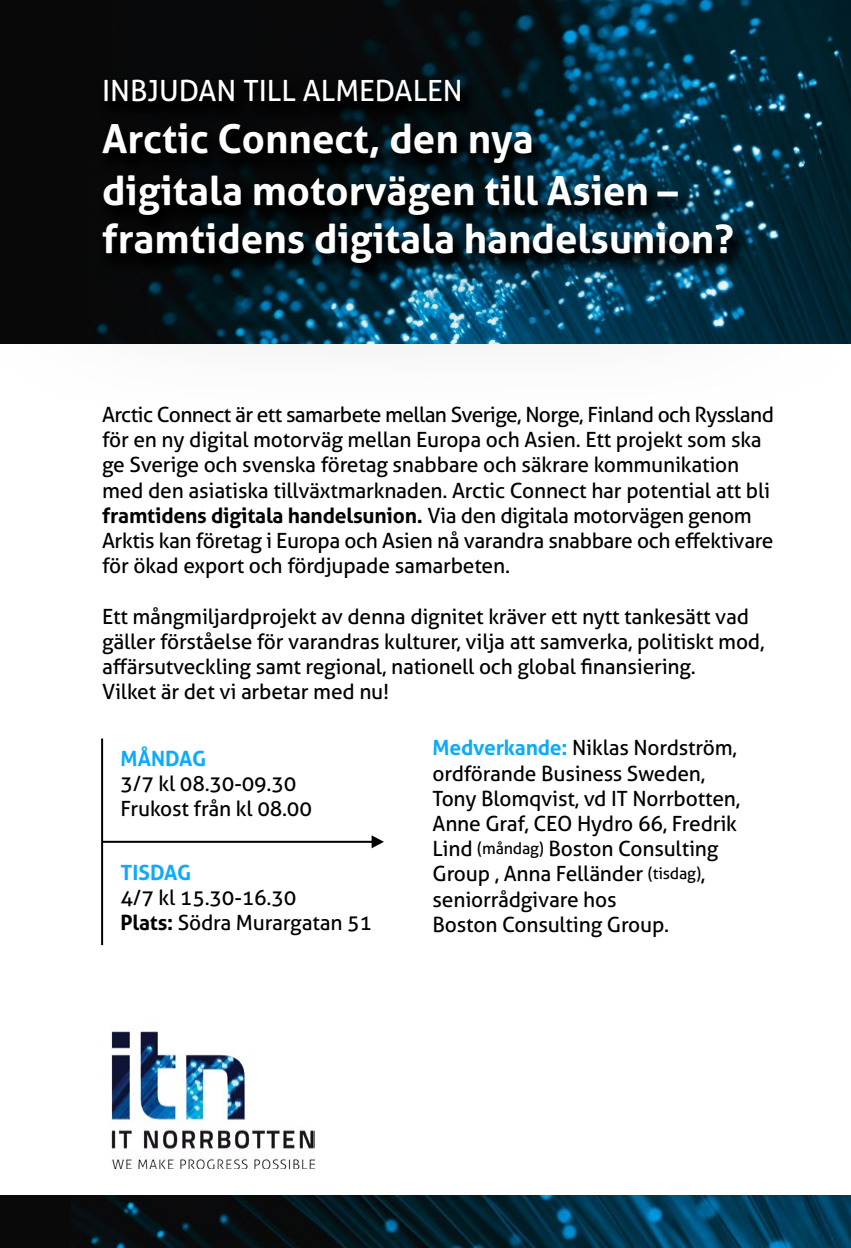
<style>
.page{position:relative;width:851px;height:1248px;background:#fff}
.page>*{position:absolute;margin:0;border:0;box-sizing:border-box;transform-origin:0 0}
.t1{font:700 40px/52px "Aller";color:#fff}
.t2{font:29.2px "Aller";color:#fff}
.t3{font:21px/25.2px "Aller";letter-spacing:-.01em;color:#000}
.t4{font:700 21px "Aller";color:#0faafc}
.s1{font-weight:700}
.s2{font-weight:700;color:#0faafc}
.s3{font-size:16px}
</style>
<div class="page">
<svg style="left:0;top:0;width:850px;height:344px;background:#051e28"></svg>
<hr style="left:102px;top:840px;width:272px;height:2px;background:#000">
<svg style="left:371px;top:835px;width:13px;height:13px"></svg>
<hr style="left:101px;top:738px;width:2px;height:207px;background:#000">
<img style="left:110px;top:1031px;width:204px;height:137px">
<img style="left:0;top:1195px;width:850px;height:52px">
<h2 class="t2" style="left:102px;top:73px;width:362px">INBJUDAN TILL ALMEDALEN</h2>
<h1 class="t1" style="left:102px;top:112px;width:577px">Arctic Connect, den nya digitala motorvägen till Asien –</h1>
<h1 class="t1" style="left:102px;top:212px;width:633px">framtidens digitala handelsunion?</h1>
<p class="t3" style="left:102px;top:402px;width:673px">Arctic Connect är ett samarbete mellan Sverige, Norge, Finland och Ryssland för en ny digital motorväg mellan Europa och Asien. Ett projekt som ska ge Sverige och svenska företag snabbare och säkrare kommunikation med den asiatiska tillväxtmarknaden. Arctic Connect har potential att bli <span class="s1">framtidens digitala handelsunion.</span> Via den digitala motorvägen genom Arktis kan företag i Europa och Asien nå varandra snabbare och effektivare för ökad export och fördjupade samarbeten.</p>
<p class="t3" style="left:102px;top:603px;width:663px">Ett mångmiljardprojekt av denna dignitet kräver ett nytt tankesätt vad gäller förståelse för varandras kulturer, vilja att samverka, politiskt mod, affärsutveckling samt regional, nationell och global finansiering.<br>Vilket är det vi arbetar med nu!</p>
<p class="t4" style="left:120px;top:745px;width:87px">MÅNDAG</p>
<p class="t3" style="left:120px;top:770px;width:193px">3/7 kl 08.30-09.30<br>Frukost från kl 08.00</p>
<p class="t4" style="left:120px;top:859px;width:72px">TISDAG</p>
<p class="t3" style="left:120px;top:885px;width:253px">4/7 kl 15.30-16.30<br><span class="s1">Plats:</span> Södra Murargatan 51</p>
<p class="t3" style="left:432px;top:735px;width:309px"><span class="s2">Medverkande:</span> Niklas Nordström, ordförande Business Sweden,<br>Tony Blomqvist, vd IT Norrbotten,<br>Anne Graf, CEO Hydro 66, Fredrik<br>Lind <span class="s3">(måndag)</span> Boston Consulting<br>Group , Anna Felländer <span class="s3">(tisdag)</span>, seniorrådgivare hos<br>Boston Consulting Group.</p>
</div>
